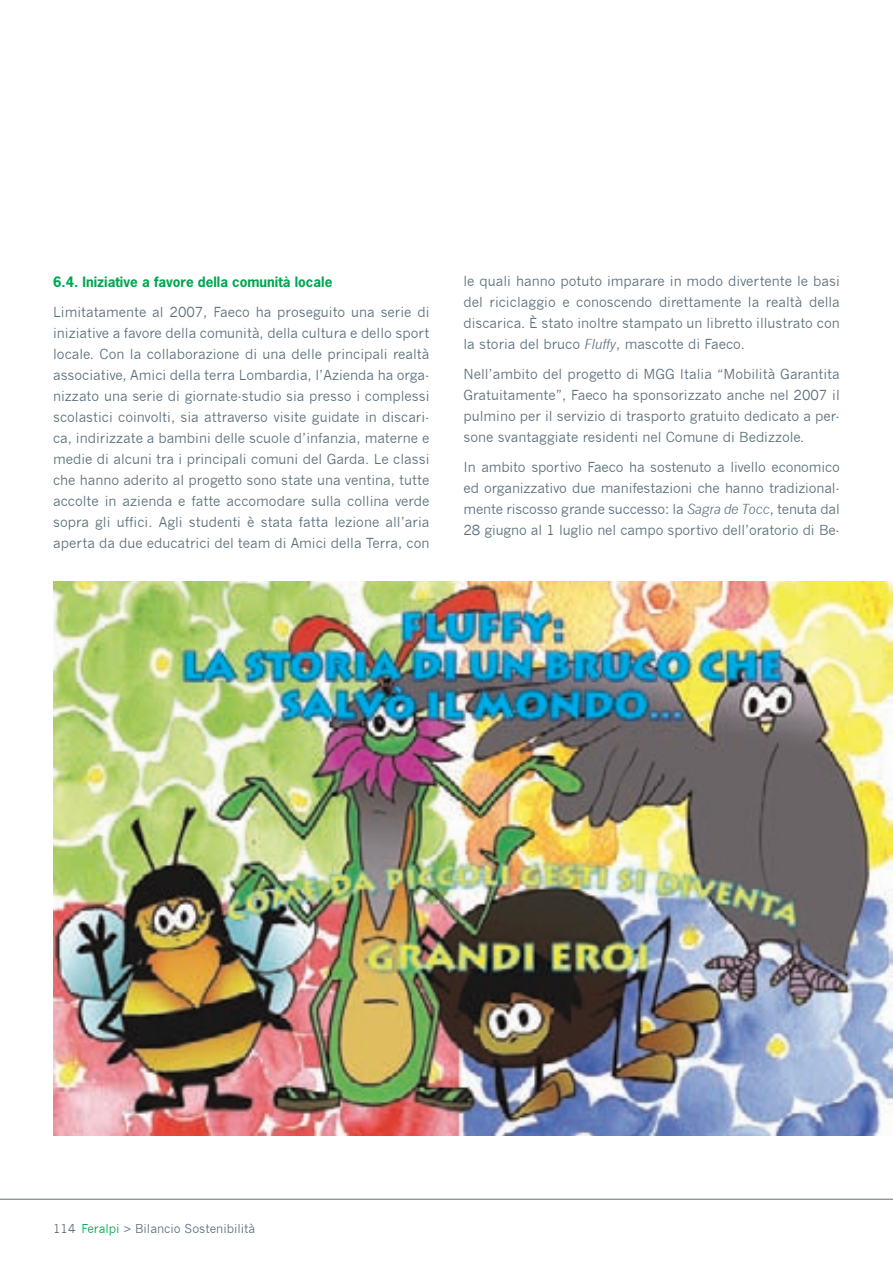
<style>
.page{position:relative;width:893px;height:1263px;background:#fff}
.page>*{position:absolute;margin:0;border:0;box-sizing:border-box;transform-origin:0 0}
.t1{font:13.5px/21px "News Gothic";color:#5b6f7b;text-align:justify}
.t2{font:700 13.5px "News Gothic";color:#00a54f}
.t3{font:12px "News Gothic";color:#5b6f7b}
.s1{font-style:italic}
.s2{color:#00a54f}
</style>
<div class="page">
<hr style="left:0;top:1199px;width:893px;height:1px;background:#5b6f7b">
<img style="left:53px;top:581px;width:840px;height:554px">
<p class="t2" style="left:53px;top:273px;width:281px">6.4. Iniziative a favore della comunità locale</p>
<p class="t1" style="left:53px;top:301px;width:378px">Limitatamente al 2007, Faeco ha proseguito una serie di iniziative a favore della comunità, della cultura e dello sport locale. Con la collaborazione di una delle principali realtà associative, Amici della terra Lombardia, l’Azienda ha orga&shy;nizzato una serie di giornate-studio sia presso i complessi scolastici coinvolti, sia attraverso visite guidate in discari&shy;ca, indirizzate a bambini delle scuole d’infanzia, materne e medie di alcuni tra i principali comuni del Garda. Le classi che hanno aderito al progetto sono state una ventina, tutte accolte in azienda e fatte accomodare sulla collina verde sopra gli uffici. Agli studenti è stata fatta lezione all’aria aperta da due educatrici del team di Amici della Terra, con</p>
<p class="t1" style="left:463px;top:271px;width:378px">le quali hanno potuto imparare in modo divertente le basi del riciclaggio e conoscendo direttamente la realtà della discarica. È stato inoltre stampato un libretto illustrato con la storia del bruco <span class="s1">Fluffy</span>, mascotte di Faeco.</p>
<p class="t1" style="left:463px;top:364px;width:378px">Nell’ambito del progetto di MGG Italia “Mobilità Garantita Gratuitamente”, Faeco ha sponsorizzato anche nel 2007 il pulmino per il servizio di trasporto gratuito dedicato a per&shy;sone svantaggiate residenti nel Comune di Bedizzole.</p>
<p class="t1" style="left:463px;top:456px;width:378px">I n ambito sportivo Faeco ha sostenuto a livello economico ed organizzativo due manifestazioni che hanno tradizional&shy;mente riscosso grande successo: la <span class="s1">Sagra de Tocc</span>, tenuta dal 28 giugno al 1 luglio nel campo sportivo dell’oratorio di Be-</p>
<p class="t3" style="left:53px;top:1221px;width:204px">114 <span class="s2">Feralpi</span> &gt; Bilancio Sostenibilità</p>
</div>
